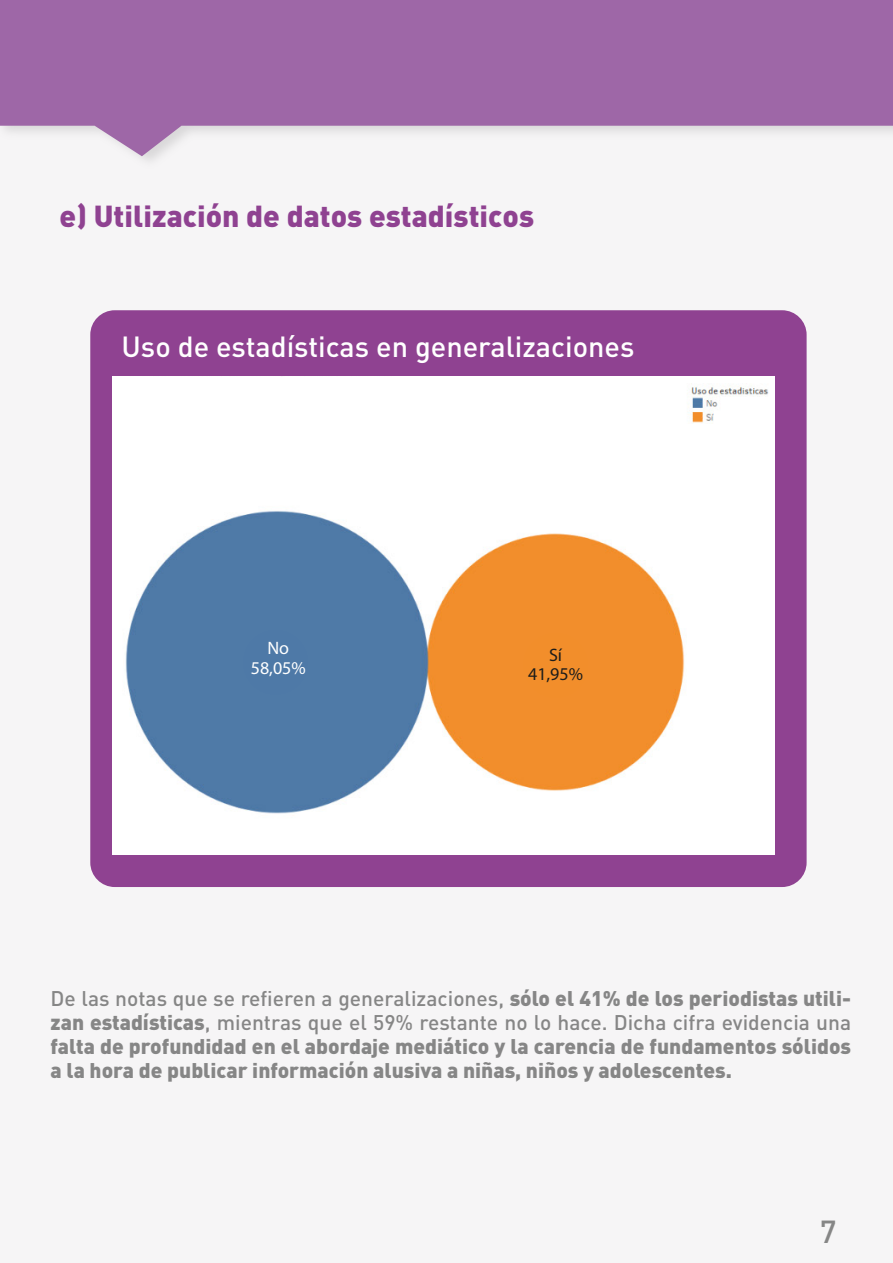
<style>
.page{position:relative;width:893px;height:1263px;background:#f6f5f6}
.page>*{position:absolute;margin:0;border:0;box-sizing:border-box;transform-origin:0 0}
.t1{font:500 31.5px "DIN Pro";color:#868686}
.t2{font:900 30px "DIN Pro";color:#8f4291}
.t3{font:500 28.8px "DIN Pro";color:#fff}
.t4{font:900 21px/24px "DIN Pro";color:#868686;text-align:justify}
.t5{font:18px/19.5px "Myriad Pro";color:#fff;text-align:center}
.t6{font:18px/19.5px "Myriad Pro";color:#1d1d1b;text-align:center}
.s1{font-weight:500}
</style>
<div class="page">
<div style="left:90px;top:310px;width:717px;height:577px;background:#8f4291;border-radius:24px"></div>
<svg style="left:0;top:0;width:893px;height:156px;fill:#9e67a7"></svg>
<img style="left:112px;top:376px;width:662px;height:478px">
<div style="left:243px;top:630px;width:65px;height:65px;background:#4e79a7;border-radius:50%"></div>
<div style="left:523px;top:633px;width:65px;height:65px;background:#f28e2b;border-radius:50%"></div>
<h2 class="t2" style="left:60px;top:195px;width:476px">e) Utilización de datos estadísticos</h2>
<h3 class="t3" style="left:122px;top:327px;width:514px">Uso de estadísticas en generalizaciones</h3>
<p class="t5" style="left:251px;top:638px;width:56px">No<br>58,05%</p>
<p class="t6" style="left:528px;top:645px;width:56px">Sí<br>41,95%</p>
<p class="t4" style="left:51px;top:985px;width:802px"><span class="s1">De las notas que se refieren a generalizaciones,</span> sólo el 41% de los periodistas utili&shy;zan estadísticas<span class="s1">, mientras que el 59% restante no lo hace. Dicha cifra evidencia una </span>falta de profundidad en el abordaje mediático y la carencia de fundamentos sólidos a la hora de publicar información alusiva a niñas, niños y adolescentes.</p>
<h1 class="t1" style="left:820px;top:1210px;width:18px">7</h1>
</div>
